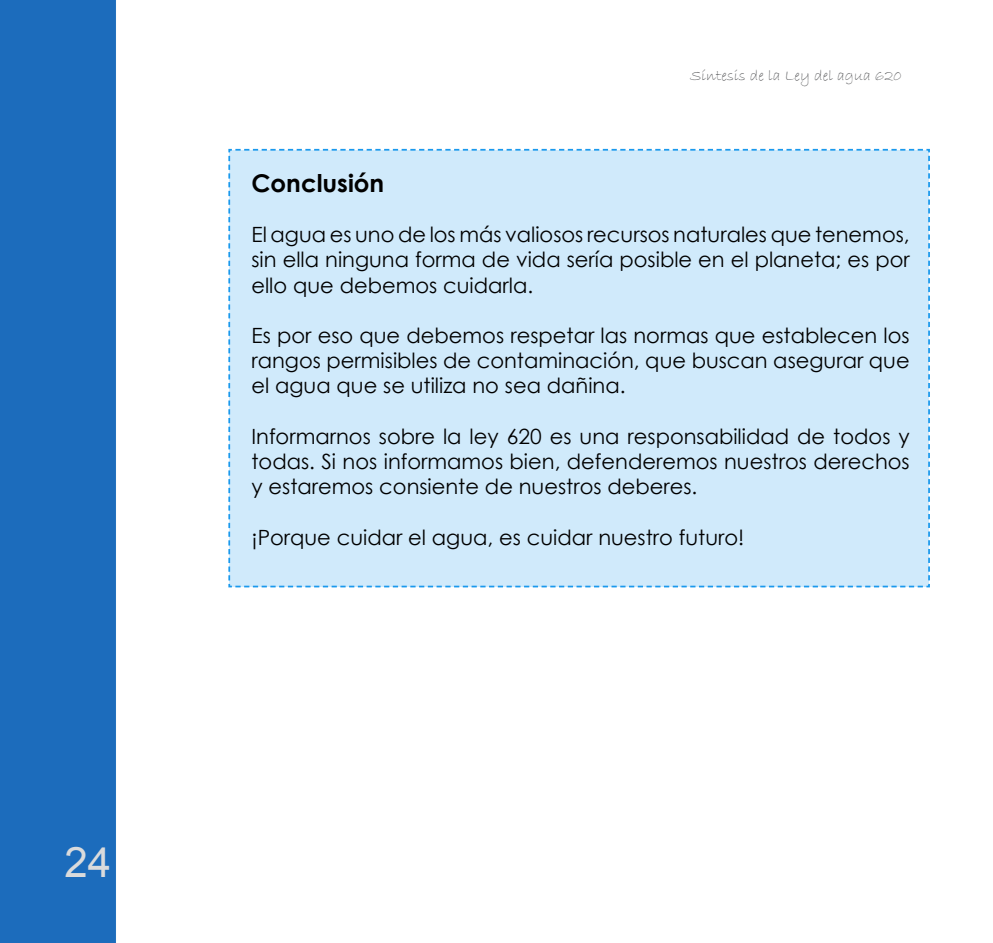
<style>
.page{position:relative;width:993px;height:943px;background:#fff}
.page>*{position:absolute;margin:0;border:0;box-sizing:border-box;transform-origin:0 0}
.t1{font:42px "Arial";color:#dadbdc}
.t2{font:700 24.5px "Century Gothic";color:#000}
.t3{font:21px/25.2px "Century Gothic";color:#000;text-align:justify}
.t4{font:15.75px "Bradley Hand ITC";color:#5f6062}
</style>
<div class="page">
<div style="left:0;top:0;width:116px;height:943px;background:#1c6cbc"></div>
<div style="left:228px;top:148px;width:702px;height:440px;background:#d0eafb"></div>
<h1 class="t1" style="left:64px;top:834px;width:48px">24</h1>
<p class="t4" style="left:690px;top:65px;width:213px">Síntesis de la Ley del agua 620</p>
<p class="t2" style="left:251px;top:164px;width:134px">Conclusión</p>
<p class="t3" style="left:251px;top:222px;width:659px">El agua es uno de los más valiosos recursos naturales que tenemos, sin ella ninguna forma de vida sería posible en el planeta; es por ello que debemos cuidarla.</p>
<p class="t3" style="left:251px;top:322px;width:659px">Es por eso que debemos respetar las normas que establecen los rangos permisibles de contaminación, que buscan asegurar que el agua que se utiliza no sea dañina.</p>
<p class="t3" style="left:251px;top:423px;width:659px">Informarnos sobre la ley 620 es una responsabilidad de todos y todas. Si nos informamos bien, defenderemos nuestros derechos y estaremos consiente de nuestros deberes.</p>
<p class="t3" style="left:251px;top:524px;width:494px">¡Porque cuidar el agua, es cuidar nuestro futuro!</p>
</div>
